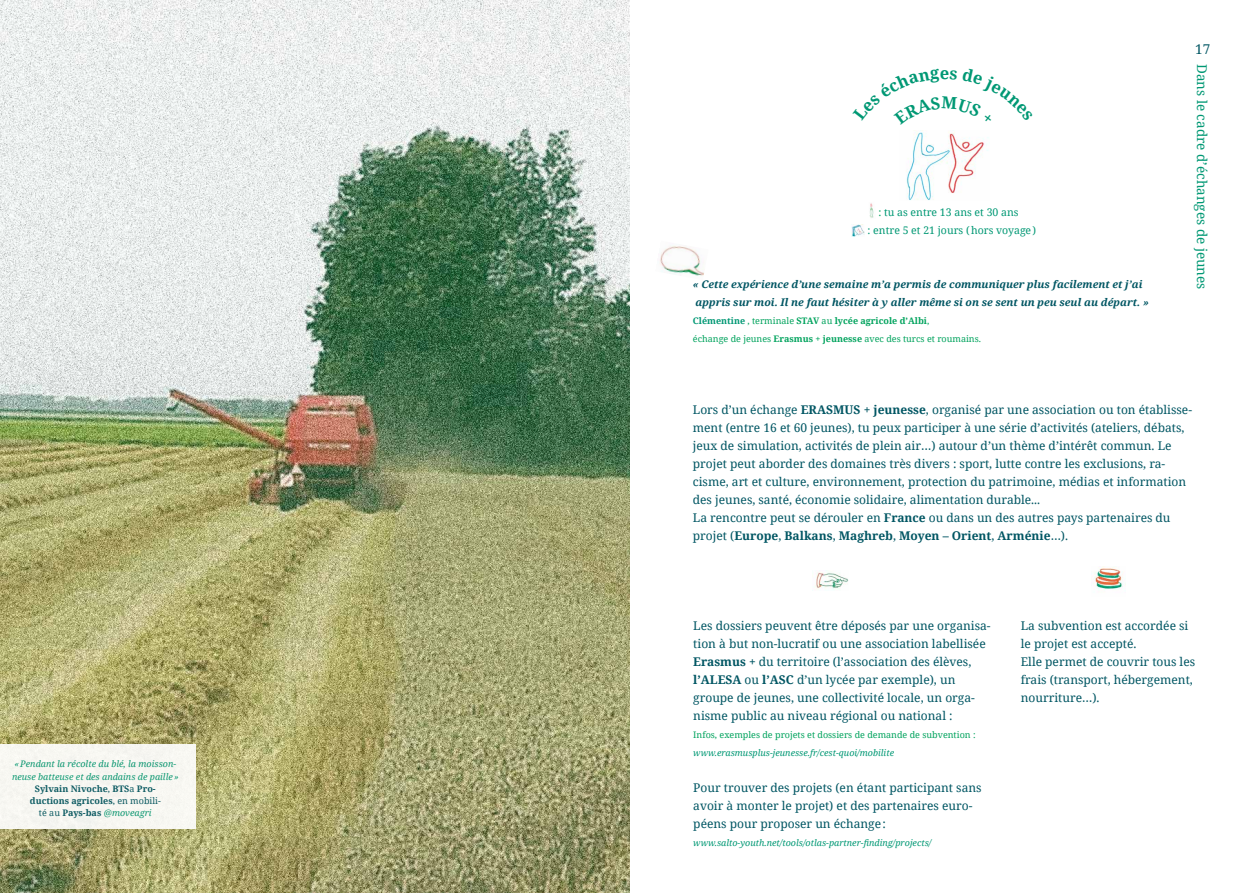
<style>
.page{position:relative;width:1259px;height:893px;background:#fff}
.page>*{position:absolute;margin:0;border:0;box-sizing:border-box;transform-origin:0 0}
.t1{font:13.5px "Noto Serif";color:#009874}
.t2{font:13.5px "Noto Serif";color:#005663}
.t3{font:12px/18px "Noto Serif";color:#005663}
.t4{font:italic 700 10.5px/18px "Noto Serif";color:#005663}
.t5{font:10.5px/18px "Noto Serif";color:#009874}
.t6{font:italic 9px/13.5px "Noto Serif";color:#009874}
.t7{font:9px/18px "Noto Serif";color:#00a35d}
.t8{font:700 9px/12px "Noto Serif";color:#005663;text-align:center}
.s1{font-weight:400}
.s2{font-weight:400;font-style:italic;color:#009874}
.s3{color:#00a35d}
.s4{font-weight:700;color:#009874}
.s5{font-weight:700}
</style>
<div class="page">
<img style="left:660px;top:246px;width:44px;height:30px">
<img style="left:815px;top:572px;width:33px;height:18px">
<img style="left:1094px;top:566px;width:29px;height:23px">
<img style="left:906px;top:130px;width:83px;height:70px">
<img style="left:869px;top:203px;width:5px;height:15px">
<img style="left:851px;top:224px;width:14px;height:12px">
<img style="left:0;top:0;width:629px;height:893px">
<div style="left:0;top:745px;width:196px;height:84px;background:#f7f7f2"></div>
<p class="t6" style="left:12px;top:757px;width:168px">«Pendant la récolte du blé, la moisson&shy;neuse batteuse et des andains de paille»</p>
<p class="t8" style="left:30px;top:783px;width:133px">Sylvain Nivoche<span class="s1">,</span> BTS<span class="s1">a</span> Pro&shy;ductions agricoles<span class="s1">, en mobili&shy;té au</span> Pays-bas <span class="s2">@moveagri</span></p>
<p class="t5" style="left:867px;top:203px;width:170px;text-indent:11px"><span class="s3">:</span> tu as entre 13 ans et 30 ans<br>: entre 5 et 21 jours (hors voyage)</p>
<p class="t4" style="left:693px;top:275px;width:457px">« Cette expérience d’une semaine m’a permis de communiquer plus facilement et j’ai appris sur moi. Il ne faut hésiter à y aller même si on se sent un peu seul au départ. »</p>
<p class="t7" style="left:693px;top:311px;width:290px"><span class="s4">Clémentine</span> , terminale <span class="s5">STAV</span> au <span class="s5">lycée agricole d’Albi</span>,<br>échange de jeunes <span class="s5">Erasmus + jeunesse</span> avec des turcs et roumains.</p>
<p class="t2" style="left:1195px;top:40px;width:17px">17</p>
<p class="t1" style="left:1211px;top:64px;width:227px;rotate:90deg">Dans le cadre d’échanges de jeunes</p>
<p class="t3" style="left:693px;top:400px;width:501px">Lors d’un échange <span class="s5">ERASMUS + jeunesse</span>, organisé par une association ou ton établisse&shy;ment (entre 16 et 60 jeunes), tu peux participer à une série d’activités (ateliers, débats, jeux de simulation, activités de plein air…) autour d’un thème d’intérêt commun. Le projet peut aborder des domaines très divers : sport, lutte contre les exclusions, ra&shy;cisme, art et culture, environnement, protection du patrimoine, médias et information des jeunes, santé, économie solidaire, alimentation durable...<br>La rencontre peut se dérouler en <span class="s5">France</span> ou dans un des autres pays partenaires du projet (<span class="s5">Europe</span>, <span class="s5">Balkans</span>, <span class="s5">Maghreb</span>, <span class="s5">Moyen – Orient</span>, <span class="s5">Arménie</span>…).</p>
<p class="t3" style="left:693px;top:616px;width:299px">Les dossiers peuvent être déposés par une organisa&shy;tion à but non-lucratif ou une association labellisée <span class="s5">Erasmus +</span> du territoire (l’association des élèves, <span class="s5">l’ALESA</span> ou <span class="s5">l’ASC</span> d’un lycée par exemple), un groupe de jeunes, une collectivité locale, un orga&shy;nisme public au niveau régional ou national :</p>
<p class="t7" style="left:693px;top:725px;width:284px">Infos, exemples de projets et dossiers de demande de subvention :</p>
<p class="t6" style="left:693px;top:746px;width:202px">www.erasmusplus-jeunesse.fr/cest-quoi/mobilite</p>
<p class="t3" style="left:693px;top:778px;width:290px">Pour trouver des projets (en étant participant sans avoir à monter le projet) et des partenaires euro&shy;péens pour proposer un échange:</p>
<p class="t6" style="left:693px;top:836px;width:240px">www.salto-youth.net/tools/otlas-partner-finding/projects/</p>
<p class="t3" style="left:1020px;top:616px;width:176px">La subvention est accordée si le projet est accepté.<br>Elle permet de couvrir tous les frais (transport, hébergement, nourriture…).</p>
</div>
